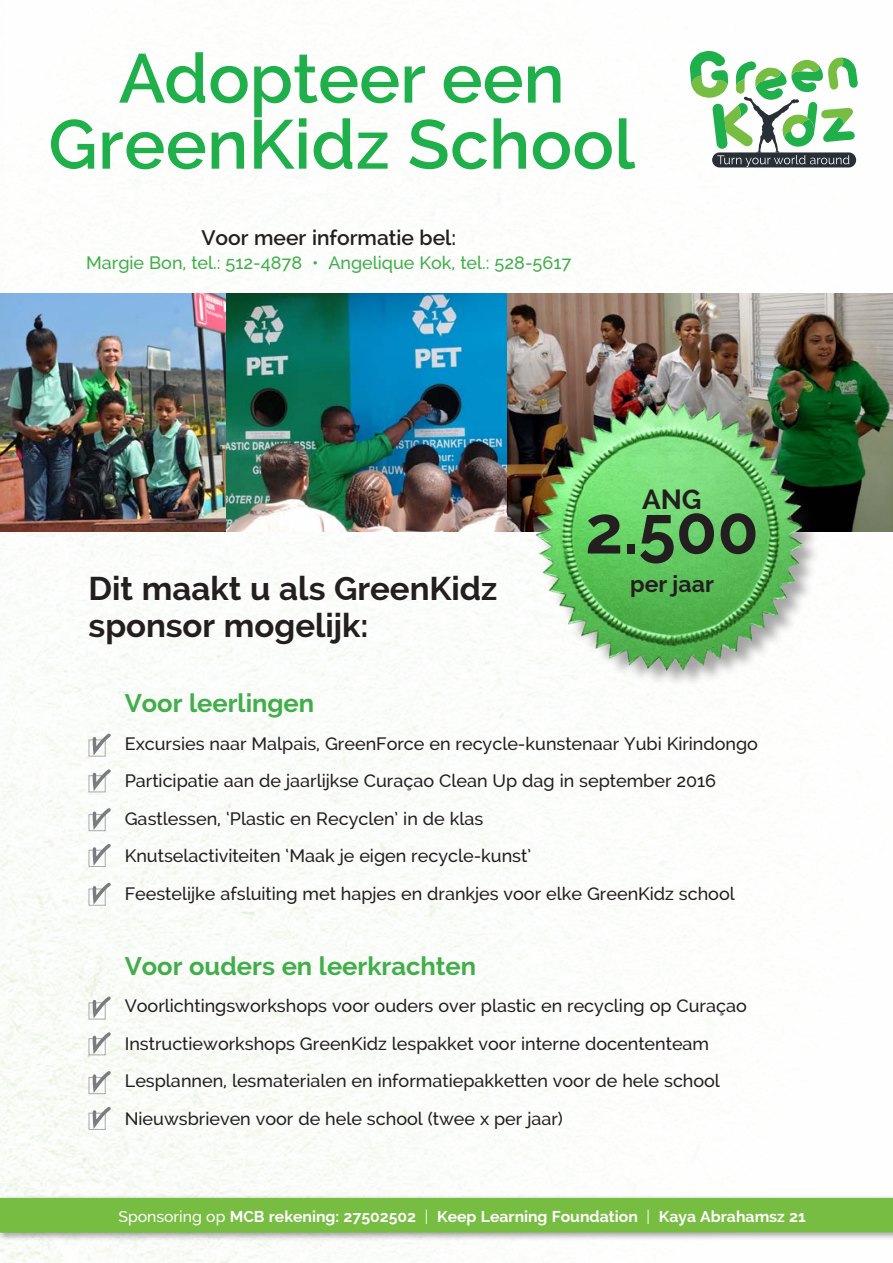
<style>
.page{position:relative;width:893px;height:1263px;background:#fff}
.page>*{position:absolute;margin:0;border:0;box-sizing:border-box;transform-origin:0 0}
.t1{font:600 69px/66px "Raleway";letter-spacing:.005em;color:#1faf4b;text-align:center}
.t2{font:700 67.5px "Raleway";color:#231f20}
.t3{font:700 33px/37.5px "Raleway";color:#231f20}
.t4{font:700 27.75px "Raleway";color:#231f20}
.t5{font:700 25.5px "Raleway";color:#40ae49}
.t6{font:700 22.95px "Raleway";color:#231f20}
.t7{font:600 21px "Raleway";color:#231f20}
.t8{font:500 18px/37.5px "Raleway";color:#231f20}
.t9{font:500 18px "Raleway";color:#40ae49}
.t10{font:700 15.75px "Raleway";color:#fff}
.s1{font-weight:500}
.s2{font-weight:400}
</style>
<div class="page">
<img style="left:4px;top:101px;width:889px;height:1162px">
<img style="left:0;top:294px;width:227px;height:238px">
<img style="left:506px;top:294px;width:387px;height:238px">
<svg style="left:689px;top:51px;width:169px;height:116px"></svg>
<div style="left:538px;top:403px;width:284px;height:285px;background:#231f20;opacity:.4"></div>
<img style="left:528px;top:393px;width:283px;height:278px">
<div style="left:89px;top:739px;width:17px;height:17px;border:1px solid #a8a9ad"></div>
<div style="left:89px;top:1002px;width:17px;height:17px;border:1px solid #a8a9ad"></div>
<div style="left:89px;top:775px;width:17px;height:17px;border:1px solid #a8a9ad"></div>
<div style="left:89px;top:1038px;width:17px;height:17px;border:1px solid #a8a9ad"></div>
<div style="left:89px;top:814px;width:17px;height:17px;border:1px solid #a8a9ad"></div>
<div style="left:89px;top:1077px;width:17px;height:17px;border:1px solid #a8a9ad"></div>
<div style="left:89px;top:850px;width:17px;height:17px;border:1px solid #a8a9ad"></div>
<div style="left:89px;top:1113px;width:17px;height:17px;border:1px solid #a8a9ad"></div>
<div style="left:89px;top:889px;width:17px;height:17px;border:1px solid #a8a9ad"></div>
<svg style="left:91px;top:730px;width:23px;height:29px"></svg>
<svg style="left:91px;top:993px;width:23px;height:29px"></svg>
<svg style="left:91px;top:766px;width:23px;height:29px"></svg>
<svg style="left:91px;top:1029px;width:23px;height:29px"></svg>
<svg style="left:91px;top:805px;width:23px;height:28px"></svg>
<svg style="left:91px;top:1068px;width:23px;height:28px"></svg>
<svg style="left:91px;top:841px;width:23px;height:28px"></svg>
<svg style="left:91px;top:1104px;width:23px;height:28px"></svg>
<svg style="left:91px;top:880px;width:23px;height:28px"></svg>
<img style="left:227px;top:294px;width:279px;height:238px">
<div style="left:0;top:1194px;width:893px;height:47px;background:#231f20;opacity:.42"></div>
<div style="left:0;top:1198px;width:893px;height:35px;background:#77bd42"></div>
<h1 class="t1" style="left:48px;top:45px;width:588px">Adopteer een<br>GreenKidz School</h1>
<p class="t7" style="left:201px;top:225px;width:256px">Voor meer informatie bel:</p>
<p class="t9" style="left:86px;top:252px;width:487px">Margie Bon, tel.: 512-4878 • Angelique Kok, tel.: 528-5617</p>
<h3 class="t3" style="left:89px;top:570px;width:410px">Dit maakt u als GreenKidz sponsor mogelijk:</h3>
<h3 class="t4" style="left:642px;top:483px;width:61px">ANG</h3>
<h2 class="t2" style="left:585px;top:491px;width:175px">2.500</h2>
<p class="t6" style="left:630px;top:571px;width:85px">per jaar</p>
<h3 class="t5" style="left:125px;top:689px;width:191px">Voor leerlingen</h3>
<p class="t8" style="left:125px;top:725px;width:635px">Excursies naar Malpais, GreenForce en recycle-kunstenaar Yubi Kirindongo Participatie aan de jaarlijkse Curaçao Clean Up dag in september 2016<br>Gastlessen, ‘Plastic en Recyclen’ in de klas<br>Knutselactiviteiten ‘Maak je eigen recycle-kunst’<br>Feestelijke afsluiting met hapjes en drankjes voor elke GreenKidz school</p>
<h3 class="t5" style="left:125px;top:951px;width:353px">Voor ouders en leerkrachten</h3>
<p class="t8" style="left:125px;top:987px;width:624px">Voorlichtingsworkshops voor ouders over plastic en recycling op Curaçao Instructieworkshops GreenKidz lespakket voor interne docententeam Lesplannen, lesmaterialen en informatiepakketten voor de hele school Nieuwsbrieven voor de hele school (twee x per jaar)</p>
<p class="t10" style="left:118px;top:1208px;width:689px"><span class="s1">Sponsoring op</span> MCB rekening: 27502502 <span class="s2">|</span> Keep Learning Foundation <span class="s2">|</span> Kaya Abrahamsz 21</p>
</div>
